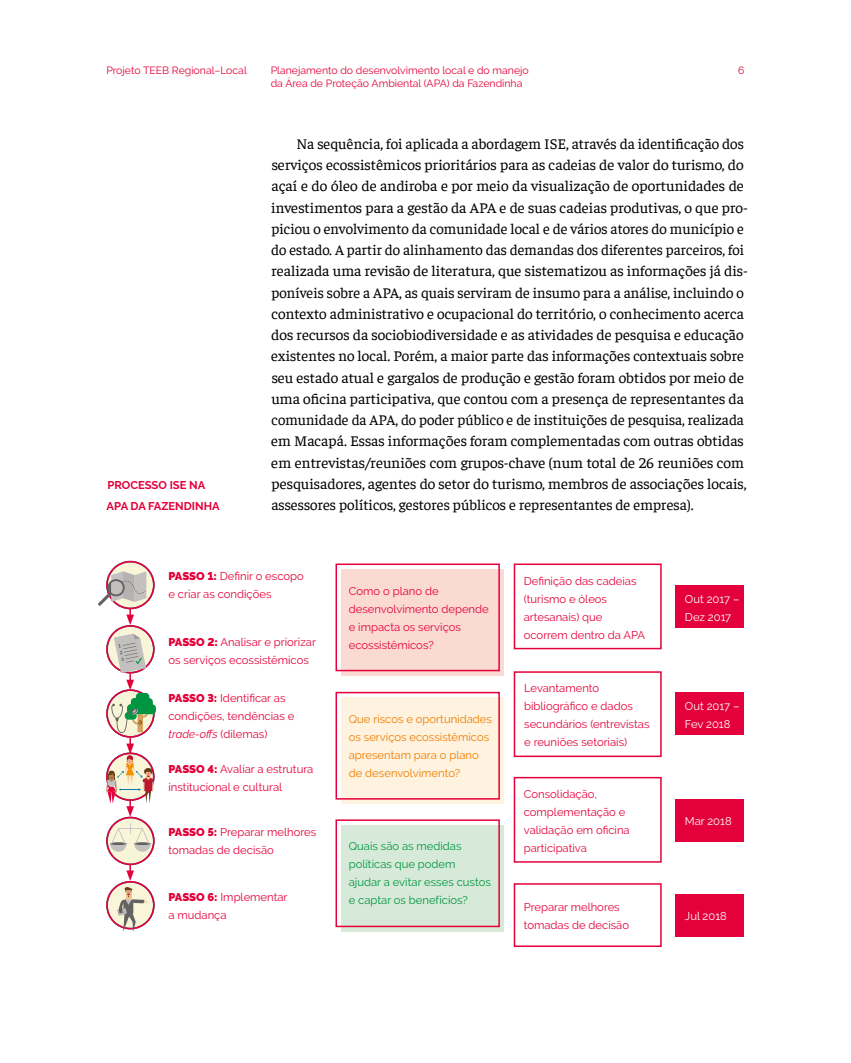
<style>
.page{position:relative;width:851px;height:1063px;background:#fff}
.page>*{position:absolute;margin:0;border:0;box-sizing:border-box;transform-origin:0 0}
.t1{font:15px/21.3px "Faustina";color:#000}
.t2{font:11.25px/18px "Raleway";color:#e4003a}
.t3{font:11.25px/18px "Raleway";color:#ef7d00}
.t4{font:11.25px/18px "Raleway";color:#009641}
.t5{font:11.25px/18px "Raleway";color:#fff}
.t6{font:700 11.25px/21.3px "Raleway";color:#e4003a}
.t7{font:10.5px/13.5px "Raleway";color:#e4003a}
.s1{font-weight:900}
.s2{font-style:italic}
</style>
<div class="page">
<div style="left:341px;top:570px;width:163px;height:106px;background:#fbdad4"></div>
<div style="left:341px;top:698px;width:163px;height:106px;background:#fff2de"></div>
<div style="left:341px;top:825px;width:163px;height:107px;background:#d7ead9"></div>
<div style="left:335px;top:564px;width:165px;height:107px;border:2px solid #e4003a"></div>
<div style="left:513px;top:564px;width:148px;height:85px;border:2px solid #e4003a"></div>
<div style="left:675px;top:586px;width:68px;height:42px;background:#e4003a"></div>
<div style="left:675px;top:693px;width:68px;height:42px;background:#e4003a"></div>
<div style="left:675px;top:799px;width:68px;height:42px;background:#e4003a"></div>
<div style="left:675px;top:894px;width:68px;height:42px;background:#e4003a"></div>
<div style="left:513px;top:671px;width:148px;height:86px;border:2px solid #e4003a"></div>
<div style="left:513px;top:777px;width:148px;height:86px;border:2px solid #e4003a"></div>
<div style="left:513px;top:883px;width:148px;height:64px;border:2px solid #e4003a"></div>
<div style="left:335px;top:692px;width:165px;height:108px;border:2px solid #e4003a"></div>
<div style="left:335px;top:819px;width:165px;height:108px;border:2px solid #e4003a"></div>
<svg style="left:98px;top:561px;width:58px;height:371px"></svg>
<p class="t7" style="left:106px;top:63px;width:142px">Projeto TEEB Regional–Local</p>
<p class="t7" style="left:738px;top:64px;width:8px">6</p>
<p class="t7" style="left:271px;top:63px;width:259px">Planejamento do desenvolvimento local e do manejo da Área de Proteção Ambiental (APA) da Fazendinha</p>
<p class="t6" style="left:107px;top:474px;width:114px">PROCESSO ISE NA<br>APA DA FAZENDINHA</p>
<p class="t1" style="left:271px;top:132px;width:478px;text-indent:25px">Na sequência, foi aplicada a abordagem ISE, através da identificação dos serviços ecossistêmicos prioritários para as cadeias de valor do turismo, do açaí e do óleo de andiroba e por meio da visualização de oportunidades de investimentos para a gestão da APA e de suas cadeias produtivas, o que pro&shy;piciou o envolvimento da comunidade local e de vários atores do município e do estado. A partir do alinhamento das demandas dos diferentes parceiros, foi realizada uma revisão de literatura, que sistematizou as informações já dis&shy;poníveis sobre a APA, as quais serviram de insumo para a análise, incluindo o contexto administrativo e ocupacional do território, o conhecimento acerca dos recursos da sociobiodiversidade e as atividades de pesquisa e educação existentes no local. Porém, a maior parte das informações contextuais sobre seu estado atual e gargalos de produção e gestão foram obtidos por meio de uma oficina participativa, que contou com a presença de representantes da comunidade da APA, do poder público e de instituições de pesquisa, realizada em Macapá. Essas informações foram complementadas com outras obtidas em entrevistas/reuniões com grupos-chave (num total de 26 reuniões com pesquisadores, agentes do setor do turismo, membros de associações locais, assessores políticos, gestores públicos e representantes de empresa).</p>
<p class="t2" style="left:168px;top:567px;width:137px"><span class="s1">PASSO 1:</span> Definir o escopo e criar as condições</p>
<p class="t2" style="left:168px;top:633px;width:149px"><span class="s1">PASSO 2:</span> Analisar e priorizar os serviços ecossistêmicos</p>
<p class="t2" style="left:168px;top:689px;width:127px"><span class="s1">PASSO 3:</span> Identificar as condições, tendências e <span class="s2">trade-offs</span> (dilemas)</p>
<p class="t2" style="left:168px;top:760px;width:146px"><span class="s1">PASSO 4:</span> Avaliar a estrutura institucional e cultural</p>
<p class="t2" style="left:168px;top:823px;width:149px"><span class="s1">PASSO 5:</span> Preparar melhores tomadas de decisão</p>
<p class="t2" style="left:168px;top:888px;width:121px"><span class="s1">PASSO 6:</span> Implementar a mudança</p>
<p class="t2" style="left:349px;top:582px;width:141px">Como o plano de desenvolvimento depende e impacta os serviços ecossistêmicos?</p>
<p class="t2" style="left:523px;top:572px;width:123px">Definição das cadeias (turismo e óleos artesanais) que ocorrem dentro da APA</p>
<p class="t2" style="left:524px;top:679px;width:127px">Levantamento bibliográfico e dados secundários (entrevistas e reuniões setoriais)</p>
<p class="t3" style="left:349px;top:710px;width:145px">Que riscos e oportunidades os serviços ecossistêmicos apresentam para o plano de desenvolvimento?</p>
<p class="t4" style="left:349px;top:837px;width:144px">Quais são as medidas políticas que podem<br>ajudar a evitar esses custos e captar os benefícios?</p>
<p class="t2" style="left:523px;top:785px;width:107px">Consolidação, complementação e validação em oficina participativa</p>
<p class="t2" style="left:523px;top:898px;width:107px">Preparar melhores tomadas de decisão</p>
<p class="t5" style="left:684px;top:590px;width:56px">Out 2017 –<br>Dez 2017</p>
<p class="t5" style="left:684px;top:697px;width:56px">Out 2017 –<br>Fev 2018</p>
<p class="t5" style="left:684px;top:812px;width:48px">Mar 2018</p>
<p class="t5" style="left:684px;top:907px;width:43px">Jul 2018</p>
</div>
